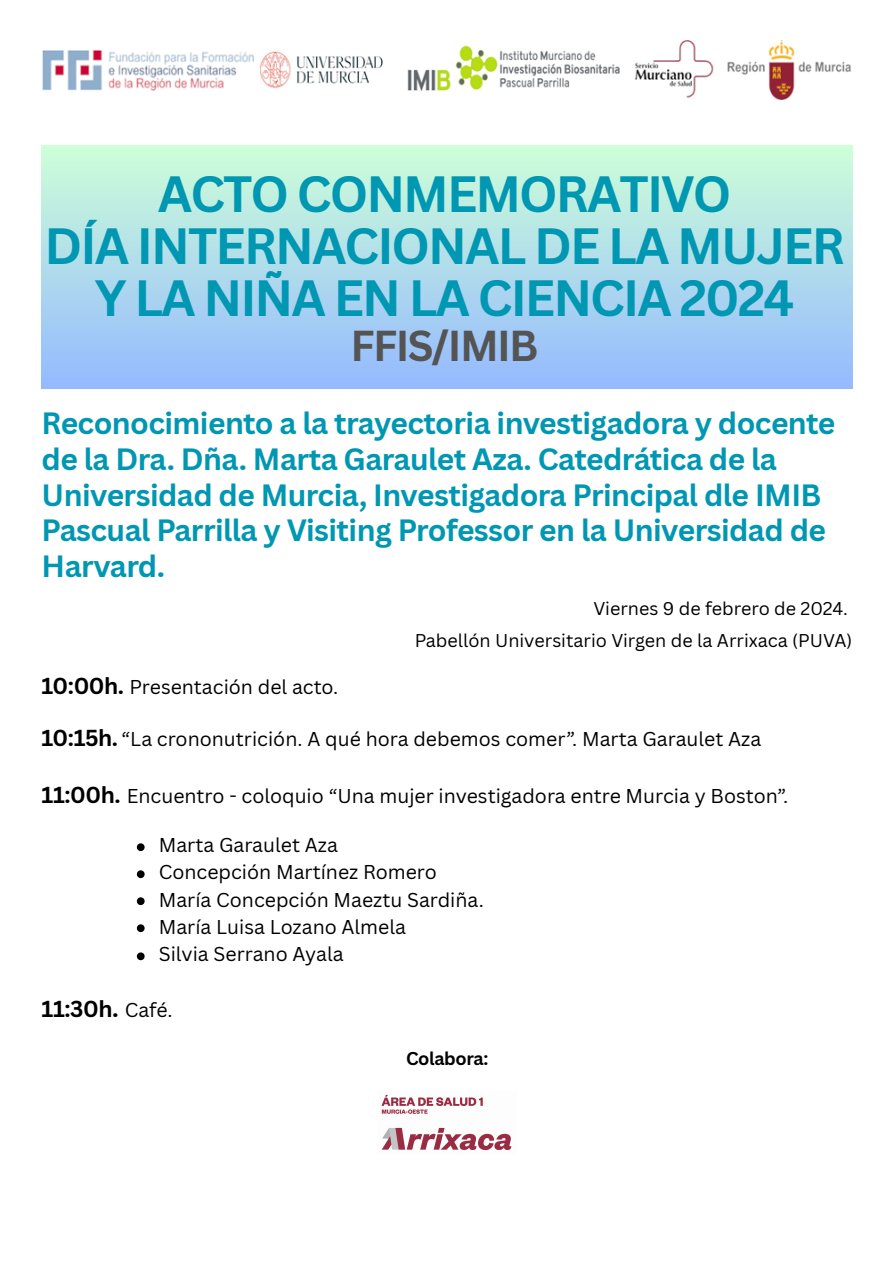
<style>
.page{position:relative;width:894px;height:1263px;background:#fff}
.page>*{position:absolute;margin:0;border:0;box-sizing:border-box;transform-origin:0 0}
.t1{font:700 49.65px/51.9px "Canva Sans";letter-spacing:-.04em;color:#0097b2;text-align:center}
.t2{font:700 42.15px "Canva Sans";letter-spacing:-.04em;color:#545454}
.t3{font:700 30px/35.7px "Canva Sans";letter-spacing:-.02em;color:#0097b2}
.t4{font:700 22.5px "Canva Sans";color:#000}
.t5{font:19.5px "Canva Sans";color:#000}
.t6{font:18px "Canva Sans";color:#000}
.t7{font:700 18px "Canva Sans";letter-spacing:-.02em;color:#000}
.s1{font-weight:700;font-size:22.5px}
.s2{font-size:24px}
.s3{font-weight:400;font-size:19.5px}
</style>
<div class="page">
<img style="left:42px;top:40px;width:809px;height:59px">
<div style="left:42px;top:145px;width:810px;height:243px;background:linear-gradient(to bottom,#cdffd8,#94baff)"></div>
<svg style="left:137px;top:843px;width:7px;height:8px"></svg>
<svg style="left:137px;top:870px;width:7px;height:8px"></svg>
<svg style="left:137px;top:897px;width:7px;height:8px"></svg>
<svg style="left:137px;top:924px;width:7px;height:8px"></svg>
<svg style="left:137px;top:952px;width:7px;height:8px"></svg>
<img style="left:381px;top:1094px;width:131px;height:57px">
<p class="t1" style="left:158px;top:167px;width:575px">ACTO CONMEMORATIVO</p>
<p class="t1" style="left:44px;top:219px;width:801px">DÍA INTERNACIONAL DE LA MUJER<br>Y LA NIÑA EN LA CIENCIA 2024</p>
<p class="t2" style="left:350px;top:316px;width:190px">FFIS/IMIB</p>
<h1 class="t3" style="left:42px;top:405px;width:795px">Reconocimiento a la trayectoria investigadora y docente de la Dra. Dña. Marta Garaulet Aza. Catedrática de la Universidad de Murcia, Investigadora Principal dle IMIB Pascual Parrilla y Visiting Professor en la Universidad de Harvard.</h1>
<p class="t6" style="left:593px;top:596px;width:256px">Viernes 9 de febrero de 2024.</p>
<p class="t6" style="left:414px;top:628px;width:439px">Pabellón Universitario Virgen de la Arrixaca (PUVA)</p>
<p class="t5" style="left:42px;top:673px;width:298px"><span class="s1">10:00h.</span> Presentación del acto.</p>
<p class="t5" style="left:42px;top:725px;width:721px"><span class="s1">10:15h.</span> “La crononutrición. A qué hora debemos comer”. Marta Garaulet Aza</p>
<p class="t5" style="left:42px;top:782px;width:748px"><span class="s1">11:00h.</span> Encuentro - coloquio “Una mujer investigadora entre Murcia y Boston”.</p>
<p class="t5" style="left:159px;top:831px;width:181px">Marta Garaulet Aza</p>
<p class="t5" style="left:159px;top:858px;width:279px">Concepción Martínez Romero</p>
<p class="t5" style="left:159px;top:886px;width:327px">María Concepción Maeztu Sardiña.</p>
<p class="t5" style="left:159px;top:913px;width:249px">María Luisa Lozano Almela</p>
<p class="t5" style="left:159px;top:940px;width:186px">Silvia Serrano Ayala</p>
<p class="t4" style="left:42px;top:993px;width:132px">11:30h<span class="s2">.</span> <span class="s3">Café.</span></p>
<h3 class="t7" style="left:406px;top:1046px;width:84px">Colabora:</h3>
</div>
